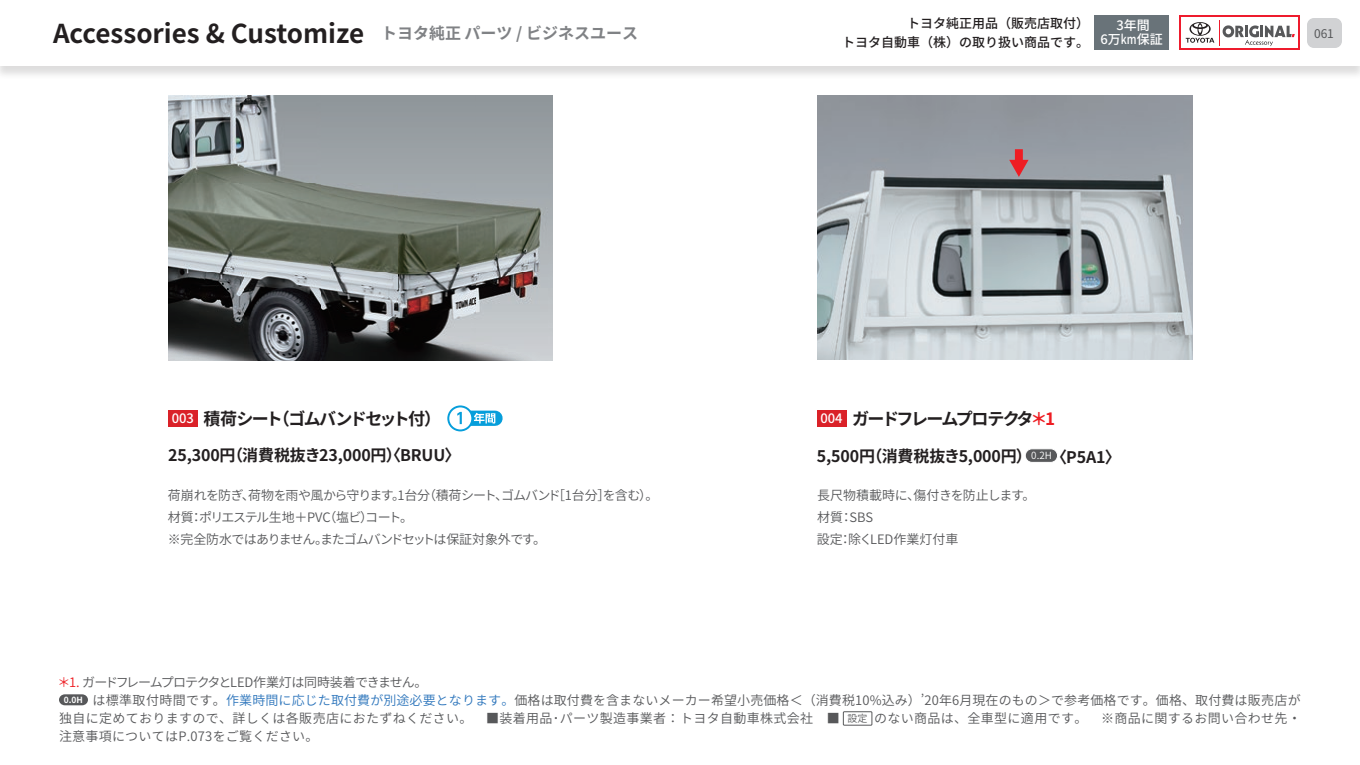
<style>
.page{position:relative;width:1360px;height:765px;background:#fff}
.page>*{position:absolute;margin:0;border:0;box-sizing:border-box;transform-origin:0 0}
.t1{font:700 26px "Noto Sans CJ Kjp";color:#231f20}
.t2{font:700 17px "Noto Sans CJ Kjp";letter-spacing:-.1em;color:#231f20}
.t3{font:700 17px "Noto Sans CJ Kjp";letter-spacing:-.13em;color:#231f20}
.t4{font:700 16px "Noto Sans CJ Kjp";letter-spacing:-.01em;color:#231f20}
.t5{font:700 16px "Noto Sans CJ Kjp";color:#808285}
.t6{font:600 13px/22px "Noto Sans CJ Kjp";letter-spacing:-.015em;color:#57585a}
.t7{font:600 13px/22px "Noto Sans CJ Kjp";letter-spacing:-.05em;color:#57585a}
.t8{font:600 13px "Noto Sans CJ Kjp";letter-spacing:-.08em;color:#57585a}
.t9{font:500 13px/19px "Noto Sans CJ Kjp";color:#231f20;text-align:right}
.t10{font:500 13px/14.1px "Noto Sans CJ Kjp";color:#fff;text-align:center}
.t11{font:12px "Noto Sans CJ Kjp";color:#57585a}
.s1{font-weight:500;font-size:13px;color:#fff}
.s2{color:#ee1d23}
.s3{color:#2e76bc}
.s4{font-size:10px}
</style>
<div class="page">
<div style="left:0;top:0;width:1360px;height:80px;background:#231f20;opacity:.15"></div>
<div style="left:0;top:0;width:1360px;height:66px;background:#fff"></div>
<div style="left:1307px;top:18px;width:35px;height:30px;background:#d1d2d4;border-radius:7px"></div>
<div style="left:1094px;top:15px;width:75px;height:35px;background:#697379"></div>
<div style="left:1179px;top:15px;width:121px;height:35px;background:#ee1b2d"></div>
<div style="left:1181px;top:17px;width:117px;height:31px;background:#fff"></div>
<svg style="left:1186px;top:20px;width:109px;height:26px"></svg>
<div style="left:817px;top:410px;width:29px;height:17px;background:#da2128"></div>
<div style="left:168px;top:410px;width:29px;height:17px;background:#da2128"></div>
<div style="left:1025px;top:449px;width:33px;height:13px;background:#57585a;border-radius:7px"></div>
<div style="left:1025px;top:449px;width:33px;height:14px;border:1px solid #fff;border-radius:7px"></div>
<div style="left:458px;top:411px;width:37px;height:15px;background:#069edb"></div>
<svg style="left:474px;top:413px;width:21px;height:10px"></svg>
<div style="left:448px;top:406px;width:24px;height:24px;background:#fff;border-radius:50%"></div>
<div style="left:447px;top:405px;width:26px;height:26px;border:2px solid #069edb;border-radius:50%"></div>
<svg style="left:457px;top:412px;width:5px;height:12px"></svg>
<img style="left:168px;top:96px;width:385px;height:265px">
<img style="left:817px;top:96px;width:376px;height:264px">
<div style="left:1015px;top:149px;width:8px;height:14px;background:#ee1d23"></div>
<svg style="left:1009px;top:160px;width:20px;height:17px"></svg>
<svg style="left:59px;top:694px;width:29px;height:11px"></svg>
<div style="left:843px;top:711px;width:29px;height:14px;border:1px solid #57585a"></div>
<p class="t9" style="left:842px;top:14px;width:248px">トヨタ純正用品（販売店取付）<br>トヨタ自動車（株）の取り扱い商品です。</p>
<p class="t10" style="left:1101px;top:18px;width:64px">3年間<br>6万km保証</p>
<h1 class="t1" style="left:53px;top:19px;width:313px">Accessories &amp; Customize</h1>
<p class="t11" style="left:1314px;top:26px;width:21px">061</p>
<p class="t5" style="left:381px;top:24px;width:259px">トヨタ純正 パーツ / ビジネスユース</p>
<h2 class="t2" style="left:172px;top:409px;width:271px"><span class="s1">003</span> 積荷シート（ゴムバンドセット付）</h2>
<h2 class="t3" style="left:820px;top:409px;width:236px"><span class="s1">004</span> ガードフレームプロテクタ<span class="s2">＊1</span></h2>
<p class="t4" style="left:168px;top:446px;width:294px">25,300円（消費税抜き23,000円）〈BRUU〉</p>
<p class="t7" style="left:168px;top:485px;width:498px">荷崩れを防ぎ、荷物を雨や風から守ります。1台分（積荷シート、ゴムバンド［1台分］を含む）。　材質：ポリエステル生地＋PVC（塩ビ）コート。<br>※完全防水ではありません。またゴムバンドセットは保証対象外です。</p>
<p class="t8" style="left:58px;top:675px;width:371px"><span class="s2">＊1.</span> ガードフレームプロテクタとLED作業灯は同時装着できません。</p>
<p class="t4" style="left:817px;top:447px;width:305px">5,500円（消費税抜き5,000円）<sup>0.2H</sup>〈P5A1〉</p>
<p class="t6" style="left:817px;top:485px;width:226px">長尺物積載時に、傷付きを防止します。　材質：SBS<br>設定：除くLED作業灯付車</p>
<p class="t6" style="left:59px;top:691px;width:1244px;line-height:18px;text-align:justify;text-indent:5px"><sup>0.0H</sup> は標準取付時間です。<span class="s3">作業時間に応じた取付費が別途必要となります。</span>価格は取付費を含まないメーカー希望小売価格＜（消費税10%込み）’20年6月現在のもの＞で参考価格です。価格、取付費は販売店が独自に定めておりますので、詳しくは各販売店におたずねください。　■装着用品･パーツ製造事業者：トヨタ自動車株式会社　■ <span class="s4">設定</span> のない商品は、全車型に適用です。　※商品に関するお問い合わせ先・注意事項についてはP.073をご覧ください。</p>
</div>
